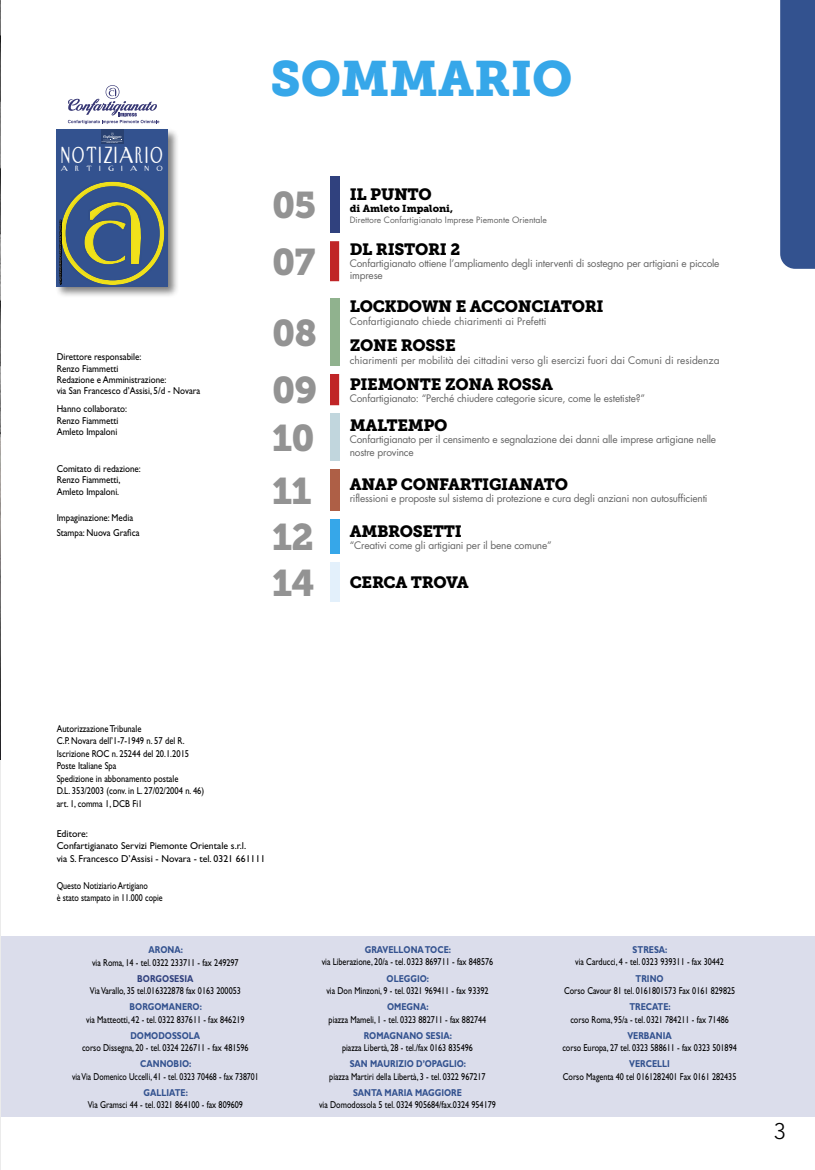
<style>
.page{position:relative;width:815px;height:1170px;background:#fff}
.page>*{position:absolute;margin:0;border:0;box-sizing:border-box;transform-origin:0 0}
.t1{font:49.25px "Museo Slab 900";color:#36a7e9}
.t2{font:36.88px "Museo Slab 900";letter-spacing:-.02em;color:#939393}
.t3{font:22.62px "New Yorker";letter-spacing:.1em;color:#fff;scale:.66 1}
.t4{font:300 22.5px "Avenir";color:#000}
.t5{font:16.25px "Museo Slab 900";letter-spacing:-.02em;color:#000}
.t6{font:10.12px/12.1px "Futura";letter-spacing:-.02em;color:#636363}
.t7{font:10.12px "Futura";color:#636363}
.t8{font:10.12px "Museo Slab 900";color:#000}
.t9{font:10px "Gill Sans";color:#000;scale:.81 1}
.t10{font:10px/11.2px "Gill Sans";color:#000;scale:.9 1}
.t11{font:10px/12.5px "Gill Sans";color:#000;scale:.85 1}
.t12{font:700 10px "Gill Sans";color:#33528f;scale:.81 1}
.t13{font:10px/12.5px "Gill Sans";color:#000}
.t14{font:10px/12.5px "Gill Sans";color:#000;scale:.8 1}
.t15{font:10px "Gill Sans";color:#000;scale:.78 1}
.t16{font:700 10px "Gill Sans";color:#30417e;scale:.81 1}
.t17{font:8.5px "Futura";color:#636363}
.t18{font:7.38px "New Yorker";letter-spacing:.975em;color:#fff}
</style>
<div class="page">
<div style="left:780px;top:0;width:35px;height:269px;background:#33528f"></div>
<div style="left:1px;top:935px;width:814px;height:181px;background:#dbddeb"></div>
<div style="left:55px;top:127px;width:124px;height:171px;background:#000;opacity:.5"></div>
<div style="left:57px;top:129px;width:111px;height:157px;background:#33528f"></div>
<svg style="left:61px;top:182px;width:103px;height:103px"></svg>
<div style="left:83px;top:219px;width:44px;height:47px;background:#000;opacity:.25"></div>
<div style="left:101px;top:129px;width:22px;height:15px;background:#294171"></div>
<svg style="left:103px;top:132px;width:19px;height:9px"></svg>
<svg style="left:67px;top:85px;width:92px;height:39px"></svg>
<img style="left:0;top:0;width:1px;height:384px">
<img style="left:0;top:384px;width:1px;height:376px">
<hr style="left:0;top:760px;width:1px;height:409px;background:#ebebeb">
<div style="left:330px;top:176px;width:9px;height:57px;background:#30417e"></div>
<svg style="left:330px;top:241px;width:9px;height:164px"></svg>
<div style="left:330px;top:298px;width:9px;height:67px;background:#90b28e"></div>
<div style="left:330px;top:413px;width:9px;height:48px;background:#c1d6dd"></div>
<div style="left:330px;top:469px;width:9px;height:41px;background:#ae5f46"></div>
<div style="left:330px;top:519px;width:9px;height:35px;background:#36a7e9"></div>
<div style="left:330px;top:562px;width:9px;height:40px;background:#e3f0fb"></div>
<h3 class="t3" style="left:61px;top:142px;width:156px">NOTIZIARIO</h3>
<p class="t18" style="left:61px;top:165px;width:104px">ARTIGIANO</p>
<p class="t10" style="left:57px;top:351px;width:161px">Direttore responsabile:<br>Renzo Fiammetti<br>Redazione e Amministrazione:<br>via San Francesco d’Assisi, 5/d - Novara</p>
<p class="t10" style="left:57px;top:403px;width:80px">Hanno collaborato:<br>Renzo Fiammetti<br>Amleto Impaloni</p>
<p class="t10" style="left:57px;top:463px;width:95px">Comitato di redazione:<br>Renzo Fiammetti,<br>Amleto Impaloni.</p>
<p class="t10" style="left:57px;top:510px;width:94px;line-height:14.8px">Impaginazione: Media<br>Stampa: Nuova Grafica</p>
<h1 class="t1" style="left:270px;top:50px;width:304px">SOMMARIO</h1>
<h2 class="t2" style="left:272px;top:184px;width:46px">05</h2>
<h3 class="t5" style="left:350px;top:185px;width:84px">IL PUNTO</h3>
<p class="t8" style="left:350px;top:203px;width:105px">di Amleto Impaloni,</p>
<p class="t17" style="left:350px;top:214px;width:199px">Direttore Confartigianato Imprese Piemonte Orientale</p>
<h2 class="t2" style="left:272px;top:241px;width:45px">07</h2>
<h3 class="t5" style="left:350px;top:240px;width:112px">DL RISTORI 2</h3>
<p class="t6" style="left:350px;top:257px;width:371px">Confartigianato ottiene l’ampliamento degli interventi di sostegno per artigiani e piccole imprese</p>
<h2 class="t2" style="left:272px;top:311px;width:47px">08</h2>
<h3 class="t5" style="left:350px;top:297px;width:255px">LOCKDOWN E ACCONCIATORI</h3>
<p class="t7" style="left:350px;top:314px;width:198px">Confartigianato chiede chiarimenti ai Prefetti</p>
<h3 class="t5" style="left:350px;top:336px;width:107px">ZONE ROSSE</h3>
<p class="t7" style="left:350px;top:353px;width:371px">chiarimenti per mobilità dei cittadini verso gli esercizi fuori dai Comuni di residenza</p>
<h2 class="t2" style="left:272px;top:369px;width:47px">09</h2>
<h3 class="t5" style="left:350px;top:374px;width:205px">PIEMONTE ZONA ROSSA</h3>
<p class="t6" style="left:350px;top:392px;width:297px">Confartigianato: “Perché chiudere categorie sicure, come le estetiste?”</p>
<h2 class="t2" style="left:272px;top:417px;width:44px">10</h2>
<h3 class="t5" style="left:350px;top:416px;width:99px">MALTEMPO</h3>
<p class="t6" style="left:350px;top:433px;width:368px">Confartigianato per il censimento e segnalazione dei danni alle imprese artigiane nelle nostre province</p>
<h2 class="t2" style="left:272px;top:469px;width:41px">11</h2>
<h3 class="t5" style="left:350px;top:475px;width:220px">ANAP CONFARTIGIANATO</h3>
<p class="t6" style="left:350px;top:492px;width:359px">riflessioni e proposte sul sistema di protezione e cura degli anziani non autosufficienti</p>
<h2 class="t2" style="left:272px;top:516px;width:43px">12</h2>
<h3 class="t5" style="left:350px;top:521px;width:114px">AMBROSETTI</h3>
<p class="t6" style="left:350px;top:539px;width:204px">“Creativi come gli artigiani per il bene comune”</p>
<h2 class="t2" style="left:272px;top:561px;width:44px">14</h2>
<h3 class="t5" style="left:350px;top:573px;width:121px">CERCA TROVA</h3>
<p class="t11" style="left:57px;top:722px;width:175px">Autorizzazione Tribunale<br>C.P. Novara dell’1-7-1949 n. 57 del R.<br>Iscrizione ROC n. 25244 del 20.1.2015<br>Poste Italiane Spa<br>Spedizione in abbonamento postale<br>D.L. 353/2003 (conv. in L. 27/02/2004 n. 46) art. 1, comma 1, DCB Fi1</p>
<p class="t13" style="left:57px;top:827px;width:210px">Editore:<br>Confartigianato Servizi Piemonte Orientale s.r.l.<br>via S. Francesco D’Assisi - Novara - tel. 0321 661111</p>
<p class="t14" style="left:57px;top:878px;width:134px">Questo Notiziario Artigiano<br>è stato stampato in 11.000 copie</p>
<p class="t12" style="left:149px;top:943px;width:44px">ARONA:</p>
<p class="t9" style="left:92px;top:956px;width:183px">via Roma, 14 - tel. 0322 233711 - fax 249297</p>
<p class="t16" style="left:137px;top:972px;width:71px">BORGOSESIA</p>
<p class="t9" style="left:90px;top:984px;width:188px">Via Varallo, 35 tel.016322878 fax 0163 200053</p>
<p class="t12" style="left:130px;top:1000px;width:91px">BORGOMANERO:</p>
<p class="t9" style="left:86px;top:1013px;width:197px">via Matteotti, 42 - tel. 0322 837611 - fax 846219</p>
<p class="t12" style="left:130px;top:1029px;width:88px">DOMODOSSOLA</p>
<p class="t9" style="left:82px;top:1041px;width:207px">corso Dissegna, 20 - tel. 0324 226711 - fax 481596</p>
<p class="t12" style="left:140px;top:1057px;width:65px">CANNOBIO:</p>
<p class="t15" style="left:72px;top:1070px;width:241px">via Via Domenico Uccelli, 41 - tel. 0323 70468 - fax 738701</p>
<p class="t12" style="left:144px;top:1086px;width:56px">GALLIATE:</p>
<p class="t9" style="left:88px;top:1099px;width:193px">Via Gramsci 44 - tel. 0321 864100 - fax 809609</p>
<p class="t12" style="left:365px;top:943px;width:108px">GRAVELLONA TOCE:</p>
<p class="t9" style="left:322px;top:956px;width:213px">via Liberazione, 20/a - tel. 0323 869711 - fax 848576</p>
<p class="t12" style="left:387px;top:972px;width:54px">OLEGGIO:</p>
<p class="t9" style="left:326px;top:984px;width:202px">via Don Minzoni, 9 - tel. 0321 969411 - fax 93392</p>
<p class="t12" style="left:387px;top:1000px;width:53px">OMEGNA:</p>
<p class="t9" style="left:329px;top:1013px;width:196px">piazza Mameli, 1 - tel. 0323 882711 - fax 882744</p>
<p class="t12" style="left:364px;top:1029px;width:110px">ROMAGNANO SESIA:</p>
<p class="t9" style="left:342px;top:1041px;width:163px">piazza Libertà, 28 - tel./fax 0163 835496</p>
<p class="t12" style="left:350px;top:1057px;width:145px">SAN MAURIZIO D’OPAGLIO:</p>
<p class="t9" style="left:329px;top:1070px;width:195px">piazza Martiri della Libertà, 3 - tel. 0322 967217</p>
<p class="t12" style="left:353px;top:1086px;width:136px">SANTA MARIA MAGGIORE</p>
<p class="t9" style="left:319px;top:1099px;width:220px">via Domodossola 5 tel. 0324 905684/fax.0324 954179</p>
<p class="t12" style="left:633px;top:943px;width:45px">STRESA:</p>
<p class="t9" style="left:575px;top:956px;width:185px">via Carducci, 4 - tel. 0323 939311 - fax 30442</p>
<p class="t12" style="left:636px;top:972px;width:36px">TRINO</p>
<p class="t9" style="left:564px;top:984px;width:213px">Corso Cavour 81 tel. 0161801573 Fax 0161 829825</p>
<p class="t12" style="left:629px;top:1000px;width:53px">TRECATE:</p>
<p class="t9" style="left:570px;top:1013px;width:197px">corso Roma, 95/a - tel. 0321 784211 - fax 71486</p>
<p class="t12" style="left:627px;top:1029px;width:56px">VERBANIA</p>
<p class="t9" style="left:562px;top:1041px;width:217px">corso Europa, 27 tel. 0323 588611 - fax 0323 501894</p>
<p class="t12" style="left:629px;top:1057px;width:52px">VERCELLI</p>
<p class="t9" style="left:563px;top:1070px;width:216px">Corso Magenta 40 tel 0161282401 Fax 0161 282435</p>
<h3 class="t4" style="left:774px;top:1117px;width:13px">3</h3>
</div>
